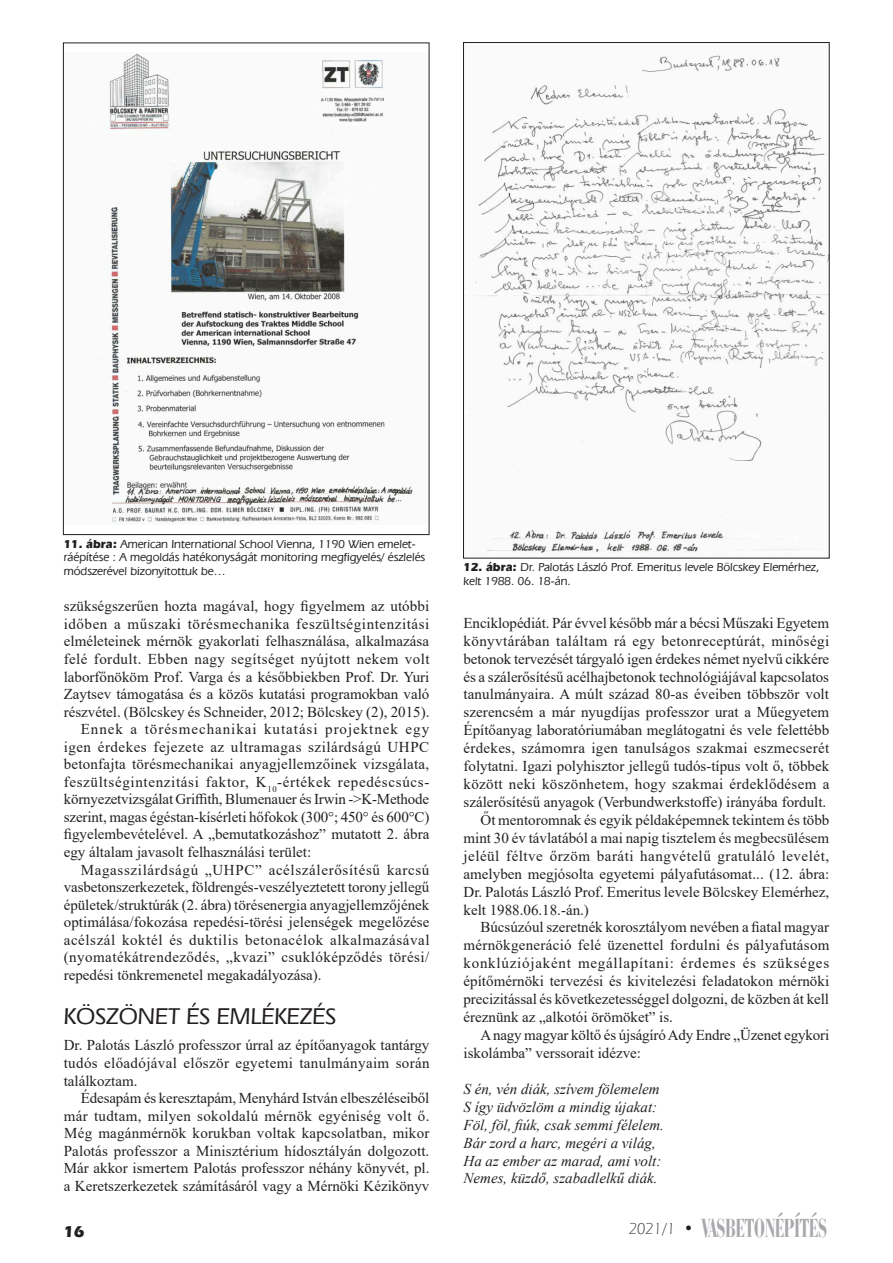
<style>
.page{position:relative;width:893px;height:1263px;background:#fff}
.page>*{position:absolute;margin:0;border:0;box-sizing:border-box;transform-origin:0 0}
.t1{font:27px "Bauer Bodoni BCHU Bold Condensed";color:#a8a9ad;scale:.75 1}
._1__cim_2_soros{font:24px "Eras Med HU Medium";color:#231f20}
.t2{font:16.5px "Eras HU Bold";color:#231f20}
.t3{font:15px/17.5px "Times New Roman";color:#231f20;text-align:justify}
.t4{font:italic 15px "Times New Roman";color:#231f20}
.Ábra_szoveg{font:12px/13.5px "Eras Med HU Medium";color:#231f20}
.s1{font-family:"Eras HU Bold"}
.s2{font-family:"Eras Lt HU Light";font-size:16.5px;color:#231f20}
.s3{font-family:"Eras HU Bold";font-size:16.5px;color:#231f20}
</style>
<div class="page">
<img style="left:98px;top:54px;width:315px;height:469px">
<img style="left:473px;top:54px;width:355px;height:499px">
<p class="Ábra_szoveg" style="left:64px;top:537px;width:363px"><span class="s1">11. ábra:</span> American International School Vienna, 1190 Wien emelet&shy;ráépítése : A megoldás hatékonyságát monitoring megfigyelés/ észlelés módszerével bizonyitottuk be…</p>
<p class="t3" style="left:64px;top:597px;width:367px">szükségszerűen hozta magával, hogy figyelmem az utóbbi időben a műszaki törésmechanika feszültségintenzitási elméleteinek mérnök gyakorlati felhasználása, alkalmazása felé fordult. Ebben nagy segítséget nyújtott nekem volt laborfőnököm Prof. Varga és a későbbiekben Prof. Dr. Yuri Zaytsev támogatása és a közös kutatási programokban való részvétel. (Bölcskey és Schneider, 2012; Bölcskey (2), 2015).</p>
<p class="t3" style="left:64px;top:720px;width:367px;text-indent:17px">Ennek a törésmechanikai kutatási projektnek egy igen érdekes fejezete az ultramagas szilárdságú UHPC betonfajta törésmechanikai anyagjellemzőinek vizsgálata, feszültségintenzitási faktor, K<sub>10</sub>-értékek repedéscsúcs&shy;környezetvizsgálat Griffith, Blumenauer és Irwin -&gt;K-Methode szerint, magas égéstan-kísérleti hőfokok (300°; 450° és 600°C) figyelembevételével. A „bemutatkozáshoz” mutatott 2. ábra egy általam javasolt felhasználási terület:</p>
<p class="t3" style="left:64px;top:860px;width:367px;text-indent:17px">Magasszilárdságú „UHPC” acélszálerősítésű karcsú vasbetonszerkezetek, földrengés-veszélyeztetett torony jellegű épületek/struktúrák (2. ábra) törésenergia anyagjellemzőjének optimálása/fokozása repedési-törési jelenségek megelőzése acélszál koktél és duktilis betonacélok alkalmazásával (nyomatékátrendeződés, „kvazi” csuklóképződés törési/ repedési tönkremenetel megakadályozása).</p>
<p class="_1__cim_2_soros" style="left:64px;top:1001px;width:274px">KÖSZÖNET ÉS EMLÉKEZÉS</p>
<p class="t3" style="left:64px;top:1036px;width:367px">Dr. Palotás László professzor úrral az építőanyagok tantárgy tudós előadójával először egyetemi tanulmányaim során találkoztam.</p>
<p class="t3" style="left:64px;top:1089px;width:367px;text-indent:17px">Édesapám és keresztapám, Menyhárd István elbeszéléseiből már tudtam, milyen sokoldalú mérnök egyéniség volt ő.<br>Még magánmérnök korukban voltak kapcsolatban, mikor Palotás professzor a Minisztérium hídosztályán dolgozott.<br>Már akkor ismertem Palotás professzor néhány könyvét, pl. a Keretszerkezetek számításáról vagy a Mérnöki Kézikönyv</p>
<p class="t2" style="left:64px;top:1221px;width:22px">16</p>
<p class="Ábra_szoveg" style="left:463px;top:560px;width:357px"><span class="s1">12. ábra:</span> Dr. Palotás László Prof. Emeritus levele Bölcskey Elemérhez, kelt 1988. 06. 18-án.</p>
<p class="t3" style="left:463px;top:613px;width:367px;line-height:18px">Enciklopédiát. Pár évvel később már a bécsi Műszaki Egyetem könyvtárában találtam rá egy betonreceptúrát, minőségi betonok tervezését tárgyaló igen érdekes német nyelvű cikkére és a szálerősítésű acélhajbetonok technológiájával kapcsolatos tanulmányaira. A múlt század 80-as éveiben többször volt szerencsém a már nyugdíjas professzor urat a Műegyetem Építőanyag laboratóriumában meglátogatni és vele felettébb érdekes, számomra igen tanulságos szakmai eszmecserét folytatni. Igazi polyhisztor jellegű tudós-típus volt ő, többek között neki köszönhetem, hogy szakmai érdeklődésem a szálerősítésű anyagok (Verbundwerkstoffe) irányába fordult.</p>
<p class="t3" style="left:463px;top:810px;width:367px;line-height:18px;text-indent:17px">Őt mentoromnak és egyik példaképemnek tekintem és több mint 30 év távlatából a mai napig tisztelem és megbecsülésem jeléül féltve őrzöm baráti hangvételű gratuláló levelét, amelyben megjósolta egyetemi pályafutásomat... (12. ábra:<br>Dr. Palotás László Prof. Emeritus levele Bölcskey Elemérhez, kelt 1988.06.18.-án.)</p>
<p class="t3" style="left:463px;top:918px;width:367px;line-height:18px;text-indent:17px">Búcsúzóul szeretnék korosztályom nevében a fiatal magyar mérnökgeneráció felé üzenettel fordulni és pályafutásom konklúziójaként megállapítani: érdemes és szükséges építőmérnöki tervezési és kivitelezési feladatokon mérnöki precizitással és következetességgel dolgozni, de közben át kell éreznünk az „alkotói örömöket” is.</p>
<p class="t3" style="left:463px;top:1025px;width:367px;line-height:18px;text-indent:17px">A nagy magyar költő és újságíró Ady Endre „Üzenet egykori iskolámba” verssorait idézve:</p>
<p class="t4" style="left:463px;top:1078px;width:198px">S én, vén diák, szívem fölemelem</p>
<p class="t4" style="left:463px;top:1096px;width:195px">S így üdvözlöm a mindig újakat:</p>
<p class="t4" style="left:463px;top:1114px;width:202px">Föl, föl, fiúk, csak semmi félelem.</p>
<p class="t4" style="left:463px;top:1132px;width:194px">Bár zord a harc, megéri a világ,</p>
<p class="t4" style="left:463px;top:1150px;width:199px">Ha az ember az marad, ami volt:</p>
<p class="t4" style="left:463px;top:1168px;width:196px">Nemes, küzdő, szabadlelkű diák.</p>
<h1 class="t1" style="left:629px;top:1211px;width:266px"><span class="s2">2021/1</span> <span class="s3">•</span> VASBETONÉPÍTÉS</h1>
</div>
